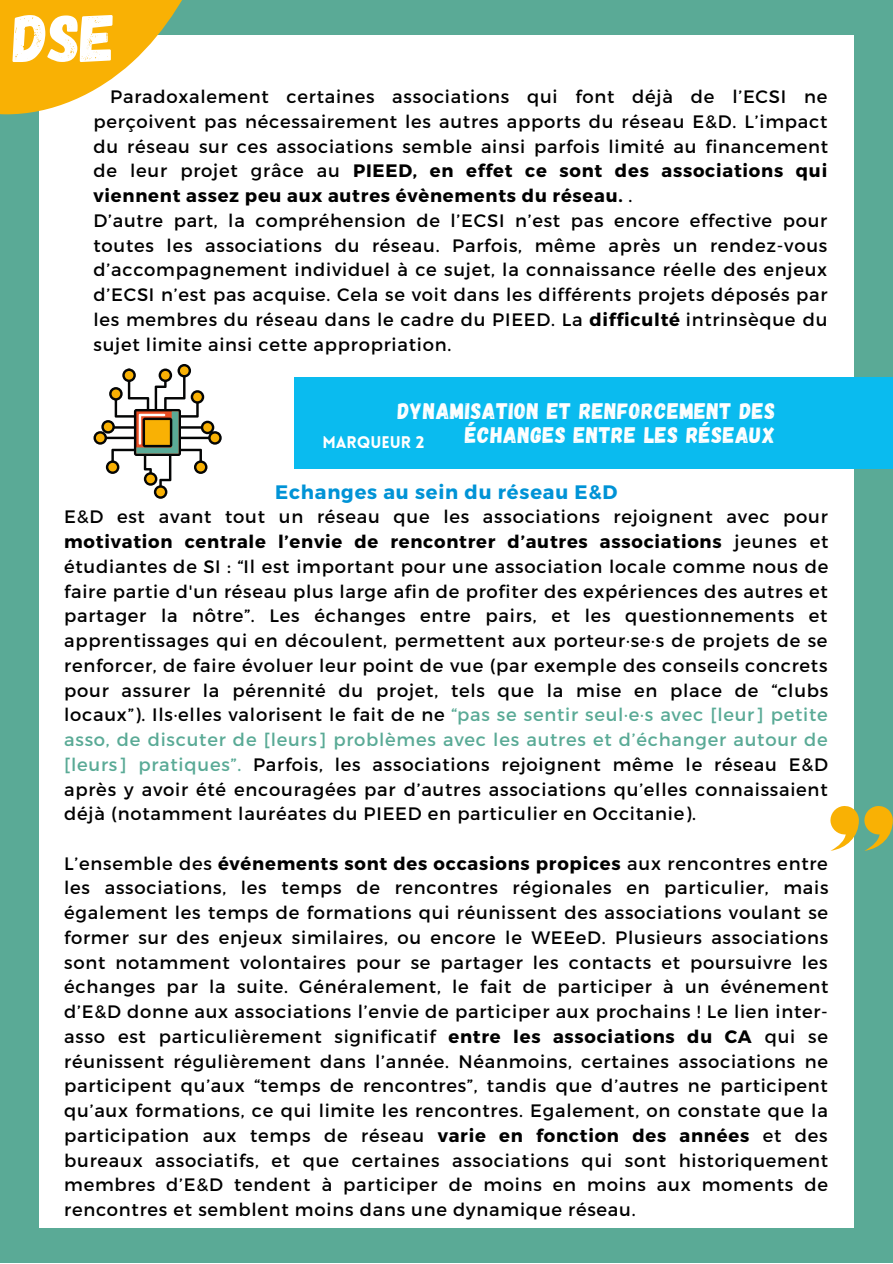
<style>
.page{position:relative;width:893px;height:1264px;background:#fff}
.page>*{position:absolute;margin:0;border:0;box-sizing:border-box;transform-origin:0 0}
.t1{font:67.5px "Gagalin";color:#fff}
.t2{font:22.5px "Gagalin";letter-spacing:.03em;color:#fff}
.t3{font:700 19.5px "Montserrat";letter-spacing:.04em;color:#0093d6}
.t4{font:18px/24.8px "Montserrat";letter-spacing:.04em;color:#000;text-align:justify}
.t5{font:900 16.5px "Lovelo";color:#fff}
.s1{font-weight:700}
.s2{color:#5aaa96}
</style>
<div class="page">
<div style="left:0;top:0;width:892px;height:1262px;background:#5aaa96"></div>
<div style="left:39px;top:35px;width:814px;height:1192px;background:#fff"></div>
<svg style="left:0;top:0;width:182px;height:115px;fill:#f9b104"></svg>
<svg style="left:830px;top:805px;width:62px;height:45px"></svg>
<div style="left:294px;top:377px;width:598px;height:92px;background:#0abbef"></div>
<svg style="left:93px;top:364px;width:129px;height:135px"></svg>
<p class="t1" style="left:13px;top:-6px;width:104px">DSE</p>
<p class="t4" style="left:93px;top:84px;width:736px;text-indent:17px">Paradoxalement certaines associations qui font déjà de l’ECSI ne perçoivent pas nécessairement les autres apports du réseau E&amp;D. L’impact du réseau sur ces associations semble ainsi parfois limité au financement de leur projet grâce au <span class="s1">PIEED, en effet ce sont des associations qui viennent assez peu aux autres évènements du réseau.</span> .</p>
<p class="t4" style="left:93px;top:207px;width:735px">D’autre part, la compréhension de l’ECSI n’est pas encore effective pour toutes les associations du réseau. Parfois, même après un rendez-vous d’accompagnement individuel à ce sujet, la connaissance réelle des enjeux d’ECSI n’est pas acquise. Cela se voit dans les différents projets déposés par les membres du réseau dans le cadre du PIEED. La <span class="s1">difficulté</span> intrinsèque du sujet limite ainsi cette appropriation.</p>
<p class="t2" style="left:398px;top:397px;width:378px">DYNAMISATION ET RENFORCEMENT DES</p>
<p class="t5" style="left:322px;top:435px;width:103px">MARQUEUR 2</p>
<p class="t2" style="left:465px;top:420px;width:311px">ÉCHANGES ENTRE LES RÉSEAUX</p>
<p class="t3" style="left:275px;top:479px;width:344px">Echanges au sein du réseau E&amp;D</p>
<p class="t4" style="left:64px;top:503px;width:765px">E&amp;D est avant tout un réseau que les associations rejoignent avec pour <span class="s1">motivation centrale l’envie de rencontrer d’autres associations</span> jeunes et étudiantes de SI : “Il est important pour une association locale comme nous de faire partie d'un réseau plus large afin de profiter des expériences des autres et partager la nôtre”. Les échanges entre pairs, et les questionnements et apprentissages qui en découlent, permettent aux porteur·se·s de projets de se renforcer, de faire évoluer leur point de vue (par exemple des conseils concrets pour assurer la pérennité du projet, tels que la mise en place de “clubs locaux”). Ils·elles valorisent le fait de ne <span class="s2">“pas se sentir seul·e·s avec [leur] petite asso, de discuter de [leurs] problèmes avec les autres et d’échanger autour de [leurs] pratiques”.</span> Parfois, les associations rejoignent même le réseau E&amp;D après y avoir été encouragées par d’autres associations qu’elles connaissaient déjà (notamment lauréates du PIEED en particulier en Occitanie).</p>
<p class="t4" style="left:64px;top:850px;width:765px">L’ensemble des <span class="s1">événements sont des occasions propices</span> aux rencontres entre les associations, les temps de rencontres régionales en particulier, mais également les temps de formations qui réunissent des associations voulant se former sur des enjeux similaires, ou encore le WEEeD. Plusieurs associations sont notamment volontaires pour se partager les contacts et poursuivre les échanges par la suite. Généralement, le fait de participer à un événement d’E&amp;D donne aux associations l’envie de participer aux prochains ! Le lien inter&shy;asso est particulièrement significatif <span class="s1">entre les associations du CA</span> qui se réunissent régulièrement dans l’année. Néanmoins, certaines associations ne participent qu’aux “temps de rencontres”, tandis que d’autres ne participent qu’aux formations, ce qui limite les rencontres. Egalement, on constate que la participation aux temps de réseau <span class="s1">varie en fonction des années</span> et des bureaux associatifs, et que certaines associations qui sont historiquement membres d’E&amp;D tendent à participer de moins en moins aux moments de rencontres et semblent moins dans une dynamique réseau.</p>
</div>
